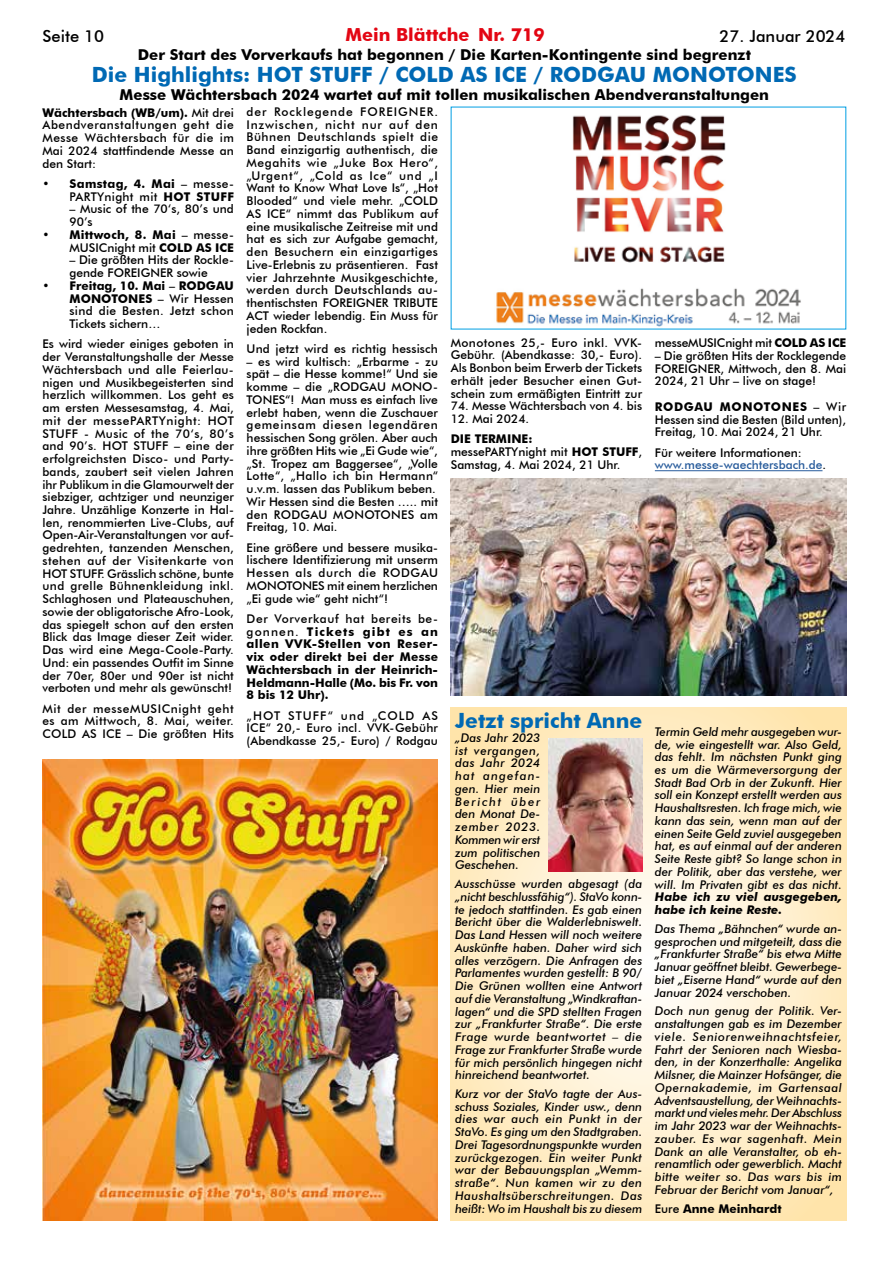
<style>
.page{position:relative;width:893px;height:1263px;background:#fff}
.page>*{position:absolute;margin:0;border:0;box-sizing:border-box;transform-origin:0 0}
.t1{font:700 21px "Futura BT";color:#0069b4}
.t2{font:700 18px "Futura BT";color:#e30613}
.t3{font:500 16.5px "Futura BT";color:#000}
.t4{font:700 15px "Futura BT";color:#000}
.t5{font:500 12px/12.8px "Futura BT";color:#000;text-align:justify}
.t6{font:italic 500 12px/12.8px "Futura BT";color:#000;text-align:justify}
.t7{font:700 12px/12.8px "Futura BT";color:#000;text-align:justify}
.t8{font:500 12px/12.8px "Futura BT";color:#275b9b}
.t9{font:700 12px/12.8px "Futura BT";letter-spacing:.02em;color:#000;text-align:right}
.t10{font:700 12px/12.8px "Futura BT";letter-spacing:.025em;color:#000;text-align:right}
.t11{font:italic 700 12px/12.8px "Futura BT";letter-spacing:.005em;color:#000}
.s1{font-weight:700}
.s2{font-weight:500}
.s3{color:#000}
</style>
<div class="page">
<img style="left:451px;top:478px;width:395px;height:217px">
<img style="left:496px;top:115px;width:305px;height:212px">
<img style="left:43px;top:759px;width:395px;height:461px">
<hr style="left:655px;top:470px;width:167px;height:1px;background:#275b9b">
<svg style="left:451px;top:707px;width:395px;height:513px;background:#feeecc"></svg>
<img style="left:549px;top:738px;width:93px;height:133px">
<h3 class="t3" style="left:43px;top:26px;width:63px">Seite 10</h3>
<h2 class="t2" style="left:345px;top:24px;width:201px">Mein Blättche Nr. 719</h2>
<h3 class="t3" style="left:720px;top:26px;width:127px">27. Januar 2024</h3>
<p class="t4" style="left:138px;top:45px;width:615px">Der Start des Vorverkaufs hat begonnen / Die Karten-Kontingente sind begrenzt</p>
<h1 class="t1" style="left:92px;top:62px;width:706px">Die Highlights: HOT STUFF / COLD AS ICE / RODGAU MONOTONES</h1>
<p class="t4" style="left:120px;top:86px;width:651px">Messe Wächtersbach 2024 wartet auf mit tollen musikalischen Abendveranstaltungen</p>
<p class="t5" style="left:43px;top:106px;width:193px"><span class="s1">Wächtersbach (WB/um).</span> Mit drei Abendveranstaltungen geht die Messe Wächtersbach für die im Mai 2024 stattfindende Messe an den Start:</p>
<p class="t10" style="left:43px;top:177px;width:193px">• Samstag, 4. Mai <span class="s2">– messe-<br>PARTYnight mit</span> HOT STUFF</p>
<p class="t5" style="left:70px;top:203px;width:166px">– Music of the 70‘s, 80’s und<br>90’s</p>
<p class="t9" style="left:43px;top:228px;width:193px">• Mittwoch, 8. Mai <span class="s2">– messe-<br>MUSICnight mit</span> COLD AS ICE</p>
<p class="t5" style="left:70px;top:254px;width:166px">– Die größten Hits der Rockle&shy;gende FOREIGNER sowie</p>
<p class="t5" style="left:70px;top:279px;width:166px;text-indent:-27px"><span class="s1">• Freitag, 10. Mai</span> – <span class="s1">RODGAU MONOTONES</span> – Wir Hessen sind die Besten. Jetzt schon Tickets sichern…</p>
<p class="t5" style="left:43px;top:338px;width:193px">Es wird wieder einiges geboten in der Veranstaltungshalle der Messe Wächtersbach und alle Feierlau&shy;nigen und Musikbegeisterten sind herzlich willkommen. Los geht es am ersten Messesamstag, 4. Mai, mit der messePARTYnight: HOT STUFF - Music of the 70‘s, 80’s and 90’s. HOT STUFF – eine der erfolgreichsten Disco- und Party&shy;bands, zaubert seit vielen Jahren ihr Publikum in die Glamourwelt der siebziger, achtziger und neunziger Jahre. Unzählige Konzerte in Hal&shy;len, renommierten Live-Clubs, auf Open-Air-Veranstaltungen vor auf&shy;gedrehten, tanzenden Menschen, stehen auf der Visitenkarte von HOT STUFF. Grässlich schöne, bunte und grelle Bühnenkleidung inkl.<br>Schlaghosen und Plateauschuhen, sowie der obligatorische Afro-Look, das spiegelt schon auf den ersten Blick das Image dieser Zeit wider.<br>Das wird eine Mega-Coole-Party.<br>Und: ein passendes Outfit im Sinne der 70er, 80er und 90er ist nicht verboten und mehr als gewünscht!</p>
<p class="t5" style="left:43px;top:702px;width:193px">Mit der messeMUSICnight geht es am Mittwoch, 8. Mai, weiter.<br>COLD AS ICE – Die größten Hits</p>
<p class="t5" style="left:247px;top:105px;width:193px">der Rocklegende FOREIGNER.<br>Inzwischen, nicht nur auf den Bühnen Deutschlands spielt die Band einzigartig authentisch, die Megahits wie „Juke Box Hero“, „Urgent“, „Cold as Ice“ und „I Want to Know What Love Is“, „Hot Blooded“ und viele mehr. „COLD AS ICE“ nimmt das Publikum auf eine musikalische Zeitreise mit und hat es sich zur Aufgabe gemacht, den Besuchern ein einzigartiges Live-Erlebnis zu präsentieren. Fast vier Jahrzehnte Musikgeschichte, werden durch Deutschlands au&shy;thentischsten FOREIGNER TRIBUTE ACT wieder lebendig. Ein Muss für jeden Rockfan.</p>
<p class="t5" style="left:247px;top:342px;width:193px">Und jetzt wird es richtig hessisch</p>
<p class="t5" style="left:247px;top:355px;width:193px;text-align:left">– es wird kultisch: „Erbarme - zu spät – die Hesse komme!“ Und sie komme – die „RODGAU MONO-<br>TONES“! Man muss es einfach live erlebt haben, wenn die Zuschauer gemeinsam diesen legendären hessischen Song grölen. Aber auch ihre größten Hits wie „Ei Gude wie“, „St. Tropez am Baggersee“, „Volle<br>Lotte“, „Hallo ich bin Hermann“ u.v.m. lassen das Publikum beben.<br>Wir Hessen sind die Besten ….. mit den RODGAU MONOTONES am<br>Freitag, 10. Mai.</p>
<p class="t5" style="left:247px;top:541px;width:193px">Eine größere und bessere musika&shy;lischere Identifizierung mit unserm Hessen als durch die RODGAU MONOTONES mit einem herzlichen „Ei gude wie“ geht nicht“!</p>
<p class="t7" style="left:247px;top:612px;width:193px"><span class="s2">Der Vorverkauf hat bereits be&shy;gonnen.</span> Tickets gibt es an allen VVK-Stellen von Reser&shy;vix oder direkt bei der Messe Wächtersbach in der Heinrich-Heldmann-Halle (Mo. bis Fr. von 8 bis 12 Uhr).</p>
<p class="t5" style="left:247px;top:709px;width:193px">„HOT STUFF“ und „COLD AS ICE“ 20,- Euro incl. VVK-Gebühr (Abendkasse 25,- Euro) / Rodgau</p>
<p class="t5" style="left:451px;top:336px;width:193px">Monotones 25,- Euro inkl. VVK-Gebühr. (Abendkasse: 30,- Euro).<br>Als Bonbon beim Erwerb der Tickets erhält jeder Besucher einen Gut&shy;schein zum ermäßigten Eintritt zur</p>
<p class="t5" style="left:451px;top:400px;width:193px">74. Messe Wächtersbach von 4. bis</p>
<p class="t5" style="left:451px;top:412px;width:80px">12. Mai 2024.</p>
<p class="t5" style="left:451px;top:433px;width:193px;text-align:left"><span class="s1">DIE TERMINE:<br></span>messePARTYnight mit <span class="s1">HOT STUFF</span>,<br>Samstag, 4. Mai 2024, 21 Uhr.</p>
<p class="t5" style="left:655px;top:336px;width:193px">messeMUSICnight mit <span class="s1">COLD AS ICE</span></p>
<p class="t5" style="left:655px;top:349px;width:193px">– Die größten Hits der Rocklegende FOREIGNER, Mittwoch, den 8. Mai 2024, 21 Uhr – live on stage!</p>
<p class="t5" style="left:655px;top:400px;width:193px"><span class="s1">RODGAU MONOTONES</span> – Wir Hessen sind die Besten (Bild unten), Freitag, 10. Mai 2024, 21 Uhr.</p>
<p class="t8" style="left:655px;top:446px;width:173px"><span class="s3">Für weitere Informationen: </span>www.messe-waechtersbach.de<span class="s3">.</span></p>
<h1 class="t1" style="left:455px;top:707px;width:189px">Jetzt spricht Anne</h1>
<p class="t6" style="left:455px;top:731px;width:87px">„Das Jahr 2023 ist vergangen, das Jahr 2024 hat angefan&shy;gen. Hier mein Bericht über den Monat De&shy;zember 2023.<br>Kommen wir erst zum politischen Geschehen.</p>
<p class="t6" style="left:455px;top:877px;width:189px">Ausschüsse wurden abgesagt (da „nicht beschlussfähig“). StaVo konn&shy;te jedoch stattfinden. Es gab einen Bericht über die Walderlebniswelt.<br>Das Land Hessen will noch weitere Auskünfte haben. Daher wird sich alles verzögern. Die Anfragen des Parlamentes wurden gestellt: B 90/ Die Grünen wollten eine Antwort auf die Veranstaltung „Windkraftan&shy;lagen“ und die SPD stellten Fragen zur „Frankfurter Straße“. Die erste Frage wurde beantwortet – die Frage zur Frankfurter Straße wurde für mich persönlich hingegen nicht hinreichend beantwortet.</p>
<p class="t6" style="left:455px;top:1087px;width:189px">Kurz vor der StaVo tagte der Aus&shy;schuss Soziales, Kinder usw., denn dies war auch ein Punkt in der StaVo. Es ging um den Stadtgraben.<br>Drei Tagesordnungspunkte wurden zurückgezogen. Ein weiter Punkt war der Bebauungsplan „Wemm&shy;straße“. Nun kamen wir zu den Haushaltsüberschreitungen. Das heißt: Wo im Haushalt bis zu diesem</p>
<p class="t6" style="left:655px;top:725px;width:189px">Termin Geld mehr ausgegeben wur&shy;de, wie eingestellt war. Also Geld, das fehlt. Im nächsten Punkt ging es um die Wärmeversorgung der Stadt Bad Orb in der Zukunft. Hier soll ein Konzept erstellt werden aus Haushaltsresten. Ich frage mich, wie kann das sein, wenn man auf der einen Seite Geld zuviel ausgegeben hat, es auf einmal auf der anderen Seite Reste gibt? So lange schon in der Politik, aber das verstehe, wer will. Im Privaten gibt es das nicht.</p>
<p class="t11" style="left:655px;top:891px;width:189px">Habe ich zu viel ausgegeben, habe ich keine Reste.</p>
<p class="t6" style="left:655px;top:922px;width:189px">Das Thema „Bähnchen“ wurde an&shy;gesprochen und mitgeteilt, dass die „Frankfurter Straße“ bis etwa Mitte Januar geöffnet bleibt. Gewerbege&shy;biet „Eiserne Hand“ wurde auf den Januar 2024 verschoben.</p>
<p class="t6" style="left:655px;top:1005px;width:189px">Doch nun genug der Politik. Ver&shy;anstaltungen gab es im Dezember viele. Seniorenweihnachtsfeier, Fahrt der Senioren nach Wiesba&shy;den, in der Konzerthalle: Angelika Milsner, die Mainzer Hofsänger, die Opernakademie, im Gartensaal Adventsaustellung, der Weihnachts&shy;markt und vieles mehr. Der Abschluss im Jahr 2023 war der Weihnachts&shy;zauber. Es war sagenhaft. Mein Dank an alle Veranstalter, ob eh&shy;renamtlich oder gewerblich. Macht bitte weiter so. Das wars bis im Februar der Bericht vom Januar“,</p>
<p class="t7" style="left:655px;top:1202px;width:128px"><span class="s2">Eure</span> Anne Meinhardt</p>
</div>
